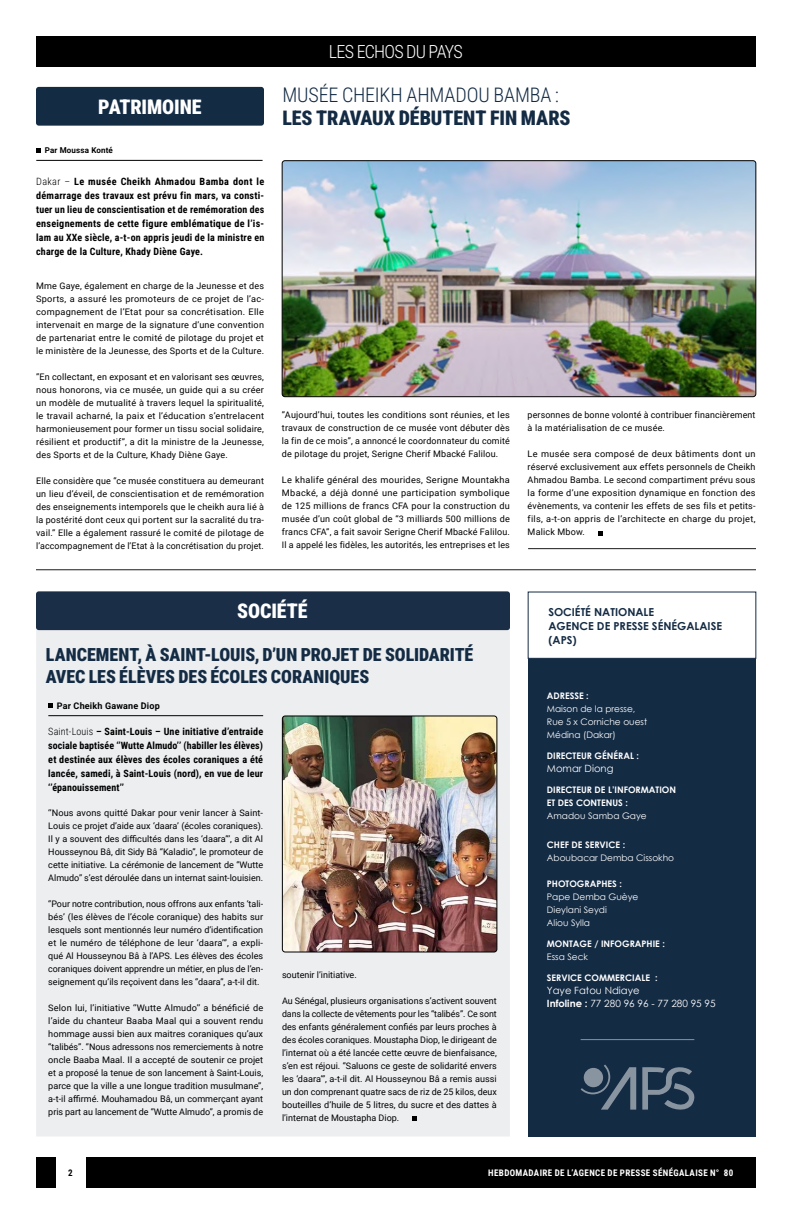
<style>
.page{position:relative;width:792px;height:1224px;background:#fff}
.page>*{position:absolute;margin:0;border:0;box-sizing:border-box;transform-origin:0 0}
.t1{font:900 20px "Roboto Condensed";letter-spacing:-.005em;color:#142b44}
.t2{font:300 20px "Roboto Condensed";letter-spacing:-.005em;color:#142b44}
.t3{font:900 20px "Roboto Condensed";letter-spacing:-.005em;color:#fff}
.t4{font:900 18px/22px "Roboto Condensed";letter-spacing:-.005em;color:#142b44}
.t5{font:300 18px "Roboto Condensed";letter-spacing:-.045em;color:#fff}
.t6{font:700 11px/14px "Century Gothic";color:#142b44}
.t7{font:700 10px/14px "Roboto Condensed";letter-spacing:.01em;color:#000;text-align:justify}
.t8{font:10px/13px "Century Gothic";color:#fff}
.t9{font:9px/13px "Roboto";letter-spacing:.015em;color:#000;text-align:justify}
.t10{font:9px/13px "Century Gothic";color:#fff}
.t11{font:700 9px/13px "Century Gothic";color:#fff}
.t12{font:700 9px "Roboto Condensed";letter-spacing:.04em;color:#fff}
.t13{font:700 9px "Roboto";letter-spacing:.02em;color:#000}
.t14{font:700 9px "Roboto Condensed";color:#000}
.t15{font:700 8px "Roboto";letter-spacing:.02em;color:#000}
.s1{font-weight:300}
.s2{font-weight:700}
</style>
<div class="page">
<div style="left:36px;top:1157px;width:720px;height:31px;background:#000"></div>
<div style="left:36px;top:36px;width:720px;height:31px;background:#000"></div>
<div style="left:36px;top:629px;width:474px;height:507px;background:#eceef0"></div>
<img style="left:282px;top:161px;width:474px;height:236px">
<div style="left:282px;top:161px;width:474px;height:236px;border:1px solid #000;border-radius:3px"></div>
<img style="left:282px;top:716px;width:215px;height:236px">
<div style="left:282px;top:716px;width:215px;height:236px;border:1px solid #000;border-radius:3px"></div>
<div style="left:56px;top:1155px;width:29px;height:35px;background:#fff"></div>
<div style="left:36px;top:591px;width:474px;height:39px;background:#1a2e47;border-radius:3px"></div>
<hr style="left:36px;top:570px;width:720px;height:1px;background:#1b1b1a">
<div style="left:36px;top:87px;width:228px;height:39px;background:#142b44;border-radius:3px"></div>
<div style="left:528px;top:658px;width:228px;height:479px;background:#142b44"></div>
<svg style="left:581px;top:1065px;width:55px;height:45px"></svg>
<svg style="left:642px;top:1067px;width:53px;height:43px"></svg>
<hr style="left:48px;top:716px;width:215px;height:1px;background:#000">
<svg style="left:48px;top:704px;width:5px;height:4px"></svg>
<svg style="left:413px;top:1117px;width:4px;height:4px"></svg>
<hr style="left:36px;top:160px;width:227px;height:1px;background:#000">
<svg style="left:36px;top:148px;width:5px;height:5px"></svg>
<svg style="left:598px;top:531px;width:5px;height:4px"></svg>
<hr style="left:581px;top:1039px;width:113px;height:1px;background:#fff">
<hr style="left:528px;top:548px;width:228px;height:1px;background:#1b1b1a">
<h1 class="t3" style="left:98px;top:93px;width:105px">PATRIMOINE</h1>
<p class="t15" style="left:45px;top:145px;width:70px">Par Moussa Konté</p>
<p class="t7" style="left:36px;top:174px;width:230px"><span class="s1">Dakar –</span> Le musée Cheikh Ahmadou Bamba dont le démarrage des travaux est prévu fin mars, va consti&shy;tuer un lieu de conscientisation et de remémoration des enseignements de cette figure emblématique de l’is&shy;lam au XXe siècle, a-t-on appris jeudi de la ministre en charge de la Culture, Khady Diène Gaye.</p>
<p class="t9" style="left:36px;top:279px;width:229px">Mme Gaye, également en charge de la Jeunesse et des Sports, a assuré les promoteurs de ce projet de l’ac&shy;compagnement de l’Etat pour sa concrétisation. Elle intervenait en marge de la signature d’une convention de partenariat entre le comité de pilotage du projet et le ministère de la Jeunesse, des Sports et de la Culture.</p>
<p class="t9" style="left:36px;top:370px;width:229px">”En collectant, en exposant et en valorisant ses œuvres, nous honorons, via ce musée, un guide qui a su créer un modèle de mutualité à travers lequel la spiritualité, le travail acharné, la paix et l’éducation s’entrelacent harmonieusement pour former un tissu social solidaire, résilient et productif”, a dit la ministre de la Jeunesse, des Sports et de la Culture, Khady Diène Gaye.</p>
<p class="t9" style="left:36px;top:474px;width:229px">Elle considère que ‘‘ce musée constituera au demeurant un lieu d’éveil, de conscientisation et de remémoration des enseignements intemporels que le cheikh aura lié à la postérité dont ceux qui portent sur la sacralité du tra&shy;vail.” Elle a également rassuré le comité de pilotage de l’accompagnement de l’Etat à la concrétisation du projet.</p>
<h2 class="t5" style="left:329px;top:39px;width:135px">LES ECHOS DU PAYS</h2>
<h1 class="t2" style="left:282px;top:81px;width:278px">MUSÉE CHEIKH AHMADOU BAMBA :</h1>
<h1 class="t1" style="left:282px;top:104px;width:290px">LES TRAVAUX DÉBUTENT FIN MARS</h1>
<p class="t9" style="left:282px;top:408px;width:229px">”Aujourd’hui, toutes les conditions sont réunies, et les travaux de construction de ce musée vont débuter dès la fin de ce mois”, a annoncé le coordonnateur du comité de pilotage du projet, Serigne Cherif Mbacké Falilou.</p>
<p class="t9" style="left:282px;top:473px;width:229px">Le khalife général des mourides, Serigne Mountakha Mbacké, a déjà donné une participation symbolique de 125 millions de francs CFA pour la construction du musée d’un coût global de “3 milliards 500 millions de francs CFA”, a fait savoir Serigne Cherif Mbacké Falilou.<br>Il a appelé les fidèles, les autorités, les entreprises et les</p>
<p class="t9" style="left:528px;top:408px;width:229px">personnes de bonne volonté à contribuer financièrement à la matérialisation de ce musée.</p>
<p class="t9" style="left:528px;top:447px;width:229px">Le musée sera composé de deux bâtiments dont un réservé exclusivement aux effets personnels de Cheikh Ahmadou Bamba. Le second compartiment prévu sous la forme d’une exposition dynamique en fonction des évènements, va contenir les effets de ses fils et petits&shy;fils, a-t-on appris de l’architecte en charge du projet, Malick Mbow.</p>
<h1 class="t3" style="left:237px;top:597px;width:72px">SOCIÉTÉ</h1>
<h2 class="t4" style="left:46px;top:643px;width:429px">LANCEMENT, À SAINT-LOUIS, D’UN PROJET DE SOLIDARITÉ<br>AVEC LES ÉLÈVES DES ÉCOLES CORANIQUES</h2>
<p class="t13" style="left:57px;top:700px;width:105px">Par Cheikh Gawane Diop</p>
<p class="t7" style="left:48px;top:725px;width:216px"><span class="s1">Saint-Louis</span> – Saint-Louis – Une initiative d’entraide sociale baptisée ‘’Wutte Almudo’’ (habiller les élèves) et destinée aux élèves des écoles coraniques a été lancée, samedi, à Saint-Louis (nord), en vue de leur ‘’épanouissement’’</p>
<p class="t9" style="left:48px;top:806px;width:216px">‘’Nous avons quitté Dakar pour venir lancer à Saint-Louis ce projet d’aide aux ‘daara’ (écoles coraniques).<br>Il y a souvent des difficultés dans les ‘daara’‘’, a dit Al Housseynou Bâ, dit Sidy Bâ “Kaladio”, le promoteur de cette initiative. La cérémonie de lancement de ‘’Wutte Almudo’’ s’est déroulée dans un internat saint-louisien.</p>
<p class="t9" style="left:48px;top:897px;width:216px">‘’Pour notre contribution, nous offrons aux enfants ‘tali&shy;bés’ (les élèves de l’école coranique) des habits sur lesquels sont mentionnés leur numéro d’identification et le numéro de téléphone de leur ‘daara’‘’, a expli&shy;qué Al Housseynou Bâ à l’APS. Les élèves des écoles coraniques doivent apprendre un métier, en plus de l’en&shy;seignement qu’ils reçoivent dans les ‘’daara’’, a-t-il dit.</p>
<p class="t9" style="left:48px;top:1001px;width:216px">Selon lui, l’initiative ‘’Wutte Almudo’’ a bénéficié de l’aide du chanteur Baaba Maal qui a souvent rendu hommage aussi bien aux maitres coraniques qu’aux “talibés”. ‘’Nous adressons nos remerciements à notre oncle Baaba Maal. Il a accepté de soutenir ce projet et a proposé la tenue de son lancement à Saint-Louis, parce que la ville a une longue tradition musulmane’’, a-t-il affirmé. Mouhamadou Bâ, un commerçant ayant pris part au lancement de ‘’Wutte Almudo’’, a promis de</p>
<p class="t9" style="left:282px;top:968px;width:76px">soutenir l’initiative.</p>
<p class="t9" style="left:282px;top:994px;width:216px">Au Sénégal, plusieurs organisations s’activent souvent dans la collecte de vêtements pour les “talibés”. Ce sont des enfants généralement confiés par leurs proches à des écoles coraniques. Moustapha Diop, le dirigeant de l’internat où a été lancée cette œuvre de bienfaisance, s’en est réjoui. ‘’Saluons ce geste de solidarité envers les ‘daara’‘’, a-t-il dit. Al Housseynou Bâ a remis aussi un don comprenant quatre sacs de riz de 25 kilos, deux bouteilles d’huile de 5 litres, du sucre et des dattes à l’internat de Moustapha Diop.</p>
<p class="t6" style="left:548px;top:604px;width:175px">SOCIÉTÉ NATIONALE<br>AGENCE DE PRESSE SÉNÉGALAISE (APS)</p>
<p class="t11" style="left:547px;top:689px;width:43px">ADRESSE :</p>
<p class="t10" style="left:547px;top:702px;width:102px">Maison de la presse,<br>Rue 5 x Corniche ouest<br>Médina (Dakar)</p>
<p class="t11" style="left:547px;top:749px;width:94px">DIRECTEUR GÉNÉRAL :</p>
<p class="t8" style="left:547px;top:761px;width:68px">Momar Diong</p>
<p class="t11" style="left:547px;top:783px;width:131px">DIRECTEUR DE L’INFORMATION<br>ET DES CONTENUS :</p>
<p class="t10" style="left:547px;top:809px;width:101px">Amadou Samba Gaye</p>
<p class="t11" style="left:547px;top:838px;width:80px">CHEF DE SERVICE :</p>
<p class="t10" style="left:547px;top:851px;width:129px">Aboubacar Demba Cissokho</p>
<p class="t11" style="left:547px;top:877px;width:77px">PHOTOGRAPHES :</p>
<p class="t10" style="left:547px;top:890px;width:93px">Pape Demba Guèye<br>Dieylani Seydi<br>Aliou Sylla</p>
<p class="t11" style="left:547px;top:937px;width:120px">MONTAGE / INFOGRAPHIE :</p>
<p class="t10" style="left:547px;top:950px;width:43px">Essa Seck</p>
<p class="t11" style="left:547px;top:971px;width:112px">SERVICE COMMERCIALE :</p>
<p class="t8" style="left:547px;top:983px;width:170px">Yaye Fatou Ndiaye<br><span class="s2">Infoline :</span> 77 280 96 96 - 77 280 95 95</p>
<p class="t14" style="left:68px;top:1167px;width:6px">2</p>
<p class="t12" style="left:488px;top:1167px;width:247px">HEBDOMADAIRE DE L’AGENCE DE PRESSE SÉNÉGALAISE N° 80</p>
</div>
